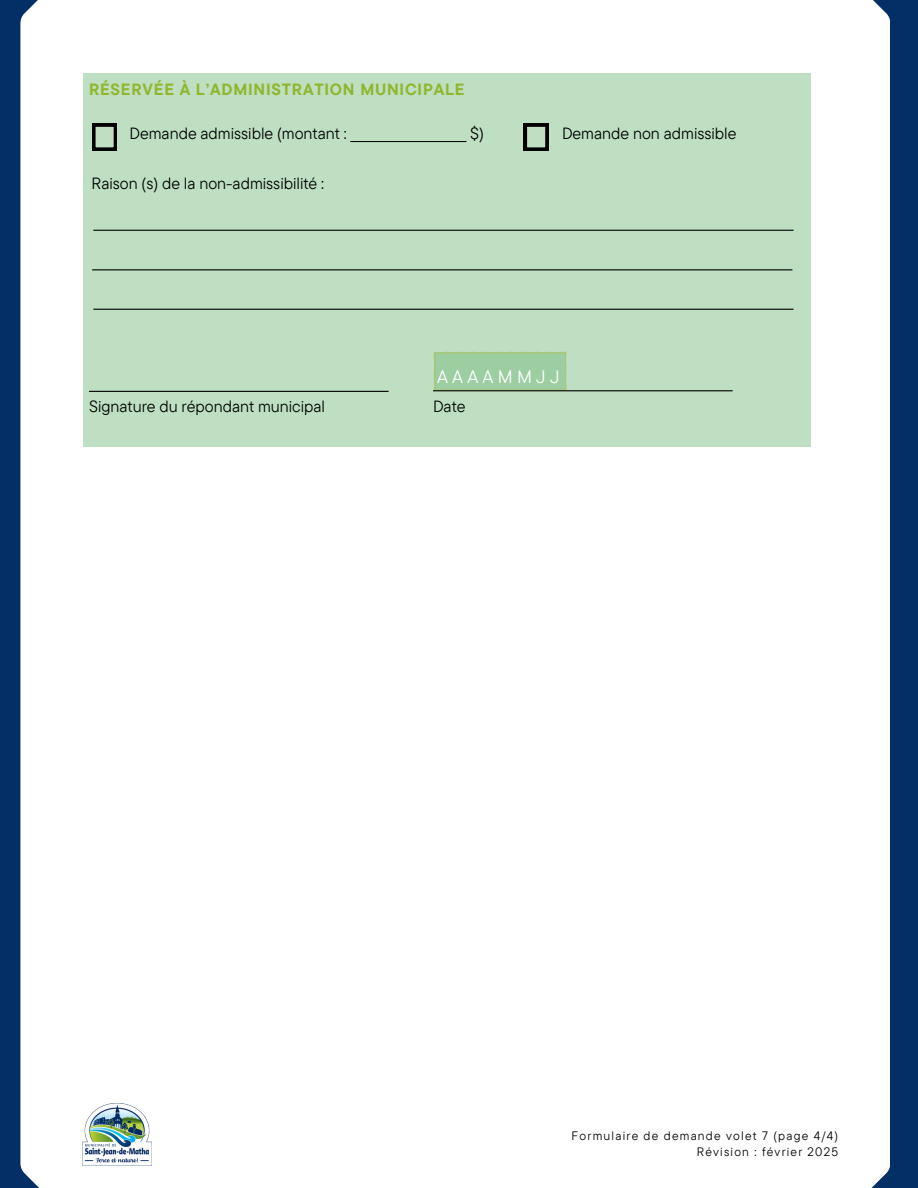
<style>
.page{position:relative;width:918px;height:1188px;background:#042e66}
.page>*{position:absolute;margin:0;border:0;box-sizing:border-box;transform-origin:0 0}
.t1{font:18px "TT Commons Pro";letter-spacing:.24em;color:#fff}
.t2{font:16.2px "TT Commons Pro";color:#000}
.t3{font:700 16.2px "TT Commons Pro";letter-spacing:.05em;color:#91b62d}
.t4{font:12.15px "TT Commons Pro";letter-spacing:.1em;color:#000}
</style>
<div class="page">
<div style="left:20px;top:0;width:870px;height:1188px;background:#fff"></div>
<svg style="left:54px;top:574px;width:8px;height:8px"></svg>
<svg style="left:54px;top:603px;width:8px;height:8px"></svg>
<div style="left:83px;top:73px;width:727px;height:373px;background:#bedfc2"></div>
<hr style="left:93px;top:230px;width:701px;height:1px;background:#000">
<hr style="left:92px;top:269px;width:700px;height:1px;background:#000">
<hr style="left:93px;top:309px;width:701px;height:1px;background:#000">
<hr style="left:89px;top:391px;width:300px;height:1px;background:#000">
<svg style="left:434px;top:352px;width:132px;height:38px"></svg>
<div style="left:436px;top:354px;width:128px;height:35px;background:#9ccea2"></div>
<hr style="left:433px;top:390px;width:300px;height:1px;background:#000">
<img style="left:83px;top:1104px;width:69px;height:62px">
<svg style="left:92px;top:123px;width:25px;height:27px"></svg>
<svg style="left:524px;top:123px;width:24px;height:27px"></svg>
<h2 class="t3" style="left:89px;top:79px;width:377px">RÉSERVÉE À L’ADMINISTRATION MUNICIPALE</h2>
<p class="t2" style="left:130px;top:123px;width:356px">Demande admissible (montant : ________________________ $)</p>
<p class="t2" style="left:562px;top:122px;width:176px">Demande non admissible</p>
<p class="t2" style="left:92px;top:172px;width:234px">Raison (s) de la non-admissibilité :</p>
<p class="t1" style="left:437px;top:365px;width:124px">AAAAMMJJ</p>
<p class="t2" style="left:89px;top:395px;width:238px">Signature du répondant municipal</p>
<p class="t2" style="left:433px;top:395px;width:34px">Date</p>
<p class="t4" style="left:572px;top:1128px;width:268px">Formulaire de demande volet 7 (page 4/4)</p>
<p class="t4" style="left:697px;top:1144px;width:143px">Révision : février 2025</p>
</div>
